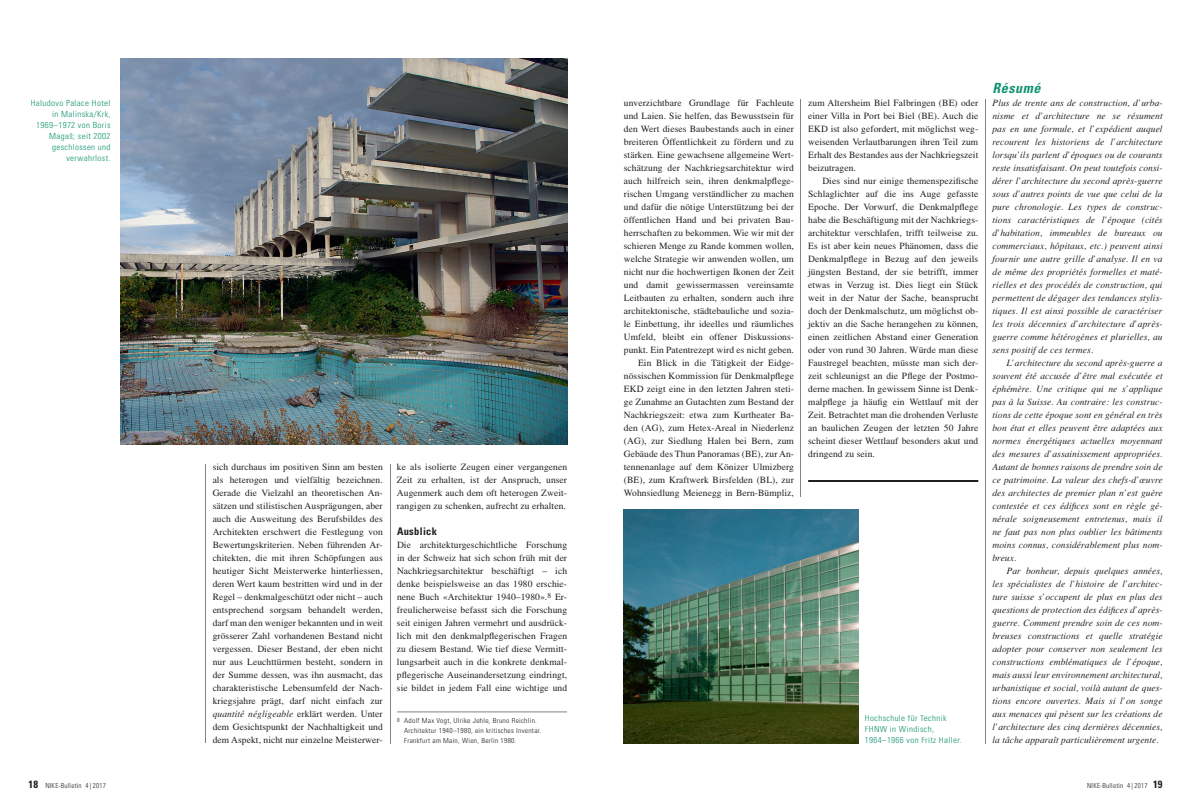
<style>
.page{position:relative;width:1191px;height:808px;background:#fff}
.page>*{position:absolute;margin:0;border:0;box-sizing:border-box;transform-origin:0 0}
.t1{font:italic 700 condensed 14px "Univers";letter-spacing:.04em;color:#139471}
.t2{font:700 condensed 10.5px "Univers";letter-spacing:.03em;color:#231f20}
.t3{font:9.5px/13px "Times";letter-spacing:.01em;color:#231f20;text-align:justify}
.t4{font:italic 9.5px/13px "Times";letter-spacing:.005em;color:#231f20;text-align:justify}
.t5{font:300 condensed 8.5px/11px "Univers";letter-spacing:.04em;color:#139471;scale:1.05 1}
.t6{font:300 condensed 7px/10px "Univers";letter-spacing:.04em;color:#231f20;scale:1.05 1}
.t7{font:300 condensed 7px "Univers";letter-spacing:.04em;color:#231f20}
.s1{font-style:italic}
.s2{font-weight:700;font-size:10.5px}
</style>
<div class="page">
<hr style="left:206px;top:464px;width:1px;height:279px;background:#808285">
<hr style="left:801px;top:99px;width:1px;height:397px;background:#808285">
<hr style="left:985px;top:99px;width:1px;height:645px;background:#808285">
<img style="left:120px;top:59px;width:447px;height:385px">
<hr style="left:808px;top:480px;width:170px;height:2px;background:#231f20">
<hr style="left:397px;top:712px;width:170px;height:1px;background:#808285">
<hr style="left:390px;top:464px;width:1px;height:280px;background:#808285">
<img style="left:624px;top:509px;width:234px;height:235px">
<p class="t5" style="left:31px;top:97px;width:78px;text-align:right">Haludovo Palace Hotel in Malinska/Krk,<br>1969–1972 von Boris<br>Magaš; seit 2002 geschlossen und verwahrlost.</p>
<p class="t3" style="left:213px;top:461px;width:172px">sich durchaus im positiven Sinn am besten als heterogen und vielfältig bezeichnen.<br>Gerade die Vielzahl an theoretischen An&shy;sätzen und stilistischen Ausprägungen, aber auch die Ausweitung des Berufsbildes des Architekten erschwert die Festlegung von Bewertungskriterien. Neben führenden Ar&shy;chitekten, die mit ihren Schöpfungen aus heutiger Sicht Meisterwerke hinterliessen, deren Wert kaum bestritten wird und in der Regel – denkmalgeschützt oder nicht – auch entsprechend sorgsam behandelt werden, darf man den weniger bekannten und in weit grösserer Zahl vorhandenen Bestand nicht vergessen. Dieser Bestand, der eben nicht nur aus Leuchttürmen besteht, sondern in der Summe dessen, was ihn ausmacht, das charakteristische Lebensumfeld der Nach&shy;kriegsjahre prägt, darf nicht einfach zur <span class="s1">quantité négligeable</span> erklärt werden. Unter dem Gesichtspunkt der Nachhaltigkeit und dem Aspekt, nicht nur einzelne Meisterwer-</p>
<p class="t3" style="left:397px;top:460px;width:172px">ke als isolierte Zeugen einer vergangenen Zeit zu erhalten, ist der Anspruch, unser Augenmerk auch dem oft heterogen Zweit&shy;rangigen zu schenken, aufrecht zu erhalten.</p>
<p class="t2" style="left:397px;top:525px;width:42px">Ausblick</p>
<p class="t3" style="left:397px;top:539px;width:172px">Die architekturgeschichtliche Forschung in der Schweiz hat sich schon früh mit der Nachkriegsarchitektur beschäftigt – ich denke beispielsweise an das 1980 erschie&shy;nene Buch «Architektur 1940–1980».<sup>8</sup> Er&shy;freulicherweise befasst sich die Forschung seit einigen Jahren vermehrt und ausdrück&shy;lich mit den denkmalpflegerischen Fragen zu diesem Bestand. Wie tief diese Vermitt&shy;lungsarbeit auch in die konkrete denkmal&shy;pflegerische Auseinandersetzung eindringt, sie bildet in jedem Fall eine wichtige und</p>
<p class="t3" style="left:624px;top:97px;width:172px;text-align:right">unverzichtbare Grundlage für Fachleute und Laien. Sie helfen, das Bewusstsein für den Wert dieses Baubestands auch in einer breiteren Öffentlichkeit zu fördern und zu stärken. Eine gewachsene allgemeine Wert&shy;schätzung der Nachkriegsarchitektur wird auch hilfreich sein, ihren denkmalpflege&shy;rischen Umgang verständlicher zu machen und dafür die nötige Unterstützung bei der öffentlichen Hand und bei privaten Bau&shy;herrschaften zu bekommen. Wie wir mit der schieren Menge zu Rande kommen wollen, welche Strategie wir anwenden wollen, um nicht nur die hochwertigen Ikonen der Zeit und damit gewissermassen vereinsamte Leitbauten zu erhalten, sondern auch ihre architektonische, städtebauliche und sozia&shy;le Einbettung, ihr ideelles und räumliches Umfeld, bleibt ein offener Diskussions&shy;punkt. Ein Patentrezept wird es nicht geben.<br>Ein Blick in die Tätigkeit der Eidge&shy;nössischen Kommission für Denkmalpflege EKD zeigt eine in den letzten Jahren steti&shy;ge Zunahme an Gutachten zum Bestand der Nachkriegszeit: etwa zum Kurtheater Ba&shy;den (AG), zum Hetex-Areal in Niederlenz (AG), zur Siedlung Halen bei Bern, zum Gebäude des Thun Panoramas (BE), zur An&shy;tennenanlage auf dem Könizer Ulmizberg (BE), zum Kraftwerk Birsfelden (BL), zur Wohnsiedlung Meienegg in Bern-Bümpliz,</p>
<p class="t3" style="left:808px;top:97px;width:172px">zum Altersheim Biel Falbringen (BE) oder einer Villa in Port bei Biel (BE). Auch die EKD ist also gefordert, mit möglichst weg&shy;weisenden Verlautbarungen ihren Teil zum Erhalt des Bestandes aus der Nachkriegszeit beizutragen.</p>
<p class="t3" style="left:808px;top:175px;width:172px;text-indent:14px">Dies sind nur einige themenspezifische Schlaglichter auf die ins Auge gefasste Epoche. Der Vorwurf, die Denkmalpflege habe die Beschäftigung mit der Nachkriegs&shy;architektur verschlafen, trifft teilweise zu.<br>Es ist aber kein neues Phänomen, dass die Denkmalpflege in Bezug auf den jeweils jüngsten Bestand, der sie betrifft, immer etwas in Verzug ist. Dies liegt ein Stück weit in der Natur der Sache, beansprucht doch der Denkmalschutz, um möglichst ob&shy;jektiv an die Sache herangehen zu können, einen zeitlichen Abstand einer Generation oder von rund 30 Jahren. Würde man diese Faustregel beachten, müsste man sich der&shy;zeit schleunigst an die Pflege der Postmo&shy;derne machen. In gewissem Sinne ist Denk&shy;malpflege ja häufig ein Wettlauf mit der Zeit. Betrachtet man die drohenden Verluste an baulichen Zeugen der letzten 50 Jahre scheint dieser Wettlauf besonders akut und dringend zu sein.</p>
<p class="t6" style="left:404px;top:716px;width:132px;text-indent:-7px"><sup>8</sup> Adolf Max Vogt, Ulrike Jehle, Bruno Reichlin.<br>Architektur 1940–1980, ein kritisches Inventar.<br>Frankfurt am Main, Wien, Berlin 1980.</p>
<p class="t5" style="left:865px;top:713px;width:94px">Hochschule für Technik<br>FHNW in Windisch,<br>1964–1966 von Fritz Haller.</p>
<h1 class="t1" style="left:992px;top:80px;width:49px">Résumé</h1>
<p class="t4" style="left:992px;top:97px;width:172px">Plus de trente ans de construction, d’urba&shy;nisme et d’architecture ne se résument pas en une formule, et l’expédient auquel recourent les historiens de l’architecture lorsqu’ils parlent d’époques ou de courants reste insatisfaisant. On peut toutefois consi&shy;dérer l’architecture du second après-guerre sous d’autres points de vue que celui de la pure chronologie. Les types de construc&shy;tions caractéristiques de l’époque (cités d’habitation, immeubles de bureaux ou commerciaux, hôpitaux, etc.) peuvent ainsi fournir une autre grille d’analyse. Il en va de même des propriétés formelles et maté&shy;rielles et des procédés de construction, qui permettent de dégager des tendances stylis&shy;tiques. Il est ainsi possible de caractériser les trois décennies d’architecture d’après&shy;guerre comme hétérogènes et plurielles, au sens positif de ces termes.</p>
<p class="t4" style="left:992px;top:357px;width:172px;text-indent:14px">L’architecture du second après-guerre a souvent été accusée d’être mal exécutée et éphémère. Une critique qui ne s’applique pas à la Suisse. Au contraire: les construc&shy;tions de cette époque sont en général en très bon état et elles peuvent être adaptées aux normes énergétiques actuelles moyennant des mesures d’assainissement appropriées.<br>Autant de bonnes raisons de prendre soin de ce patrimoine. La valeur des chefs-d’œuvre des architectes de premier plan n’est guère contestée et ces édifices sont en règle gé&shy;nérale soigneusement entretenus, mais il ne faut pas non plus oublier les bâtiments moins connus, considérablement plus nom&shy;breux.</p>
<p class="t4" style="left:992px;top:564px;width:172px;text-indent:14px">Par bonheur, depuis quelques années, les spécialistes de l’histoire de l’architec&shy;ture suisse s’occupent de plus en plus des questions de protection des édifices d’après&shy;guerre. Comment prendre soin de ces nom&shy;breuses constructions et quelle stratégie adopter pour conserver non seulement les constructions emblématiques de l’époque, mais aussi leur environnement architectural, urbanistique et social, voilà autant de ques&shy;tions encore ouvertes. Mais si l’on songe aux menaces qui pèsent sur les créations de l’architecture des cinq dernières décennies, la tâche apparaît particulièrement urgente.</p>
<p class="t7" style="left:28px;top:781px;width:79px"><span class="s2">18</span> NIKE-Bulletin 4 | 2017</p>
<p class="t7" style="left:1087px;top:781px;width:77px">NIKE-Bulletin 4 | 2017 <span class="s2">19</span></p>
</div>
